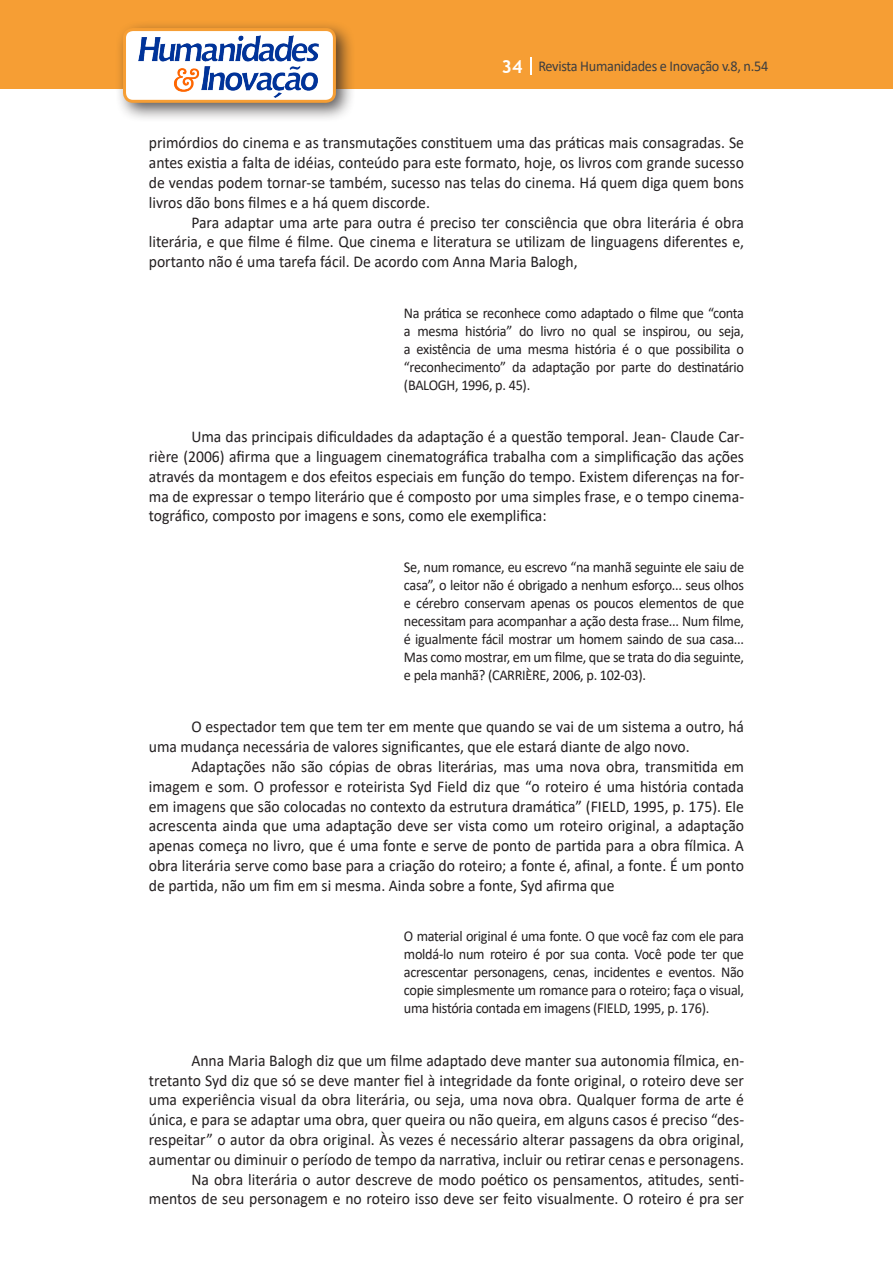
<style>
.page{position:relative;width:893px;height:1263px;background:#fff}
.page>*{position:absolute;margin:0;border:0;box-sizing:border-box;transform-origin:0 0}
.Texto{font:16.5px/19.8px "Calibri";color:#231f20;text-align:justify;scale:.95 1}
.citacao{font:15px/18px "Calibri";letter-spacing:-.02em;color:#231f20;text-align:justify;scale:.95 1}
.t1{font:15px "Calibri";letter-spacing:-.02em;color:#3e3e3f;scale:.95 1}
.s1{font-family:"Trebuchet MS";font-weight:700;font-size:18px;color:#fff}
</style>
<div class="page">
<div style="left:0;top:0;width:893px;height:88px;background:#f69e34"></div>
<svg style="left:530px;top:57px;width:2px;height:18px"></svg>
<div style="left:115px;top:20px;width:241px;height:103px;background:#231f20;opacity:.75"></div>
<div style="left:125px;top:30px;width:209px;height:71px;background:#fff;border-radius:9px"></div>
<img style="left:138px;top:35px;width:181px;height:62px">
<div style="left:123px;top:28px;width:213px;height:75px;border:3px solid #f69e34;border-radius:9px"></div>
<p class="t1" style="left:501px;top:56px;width:282px"><span class="s1">34</span> Revista Humanidades e Inovação v.8, n.54</p>
<p class="Texto" style="left:149px;top:133px;width:628px">primórdios do cinema e as transmutações constituem uma das práticas mais consagradas. Se antes existia a falta de idéias, conteúdo para este formato, hoje, os livros com grande sucesso de vendas podem tornar-se também, sucesso nas telas do cinema. Há quem diga quem bons livros dão bons filmes e a há quem discorde.</p>
<p class="Texto" style="left:149px;top:212px;width:628px;text-indent:43px">Para adaptar uma arte para outra é preciso ter consciência que obra literária é obra literária, e que filme é filme. Que cinema e literatura se utilizam de linguagens diferentes e, portanto não é uma tarefa fácil. De acordo com Anna Maria Balogh,</p>
<p class="citacao" style="left:404px;top:303px;width:360px">Na prática se reconhece como adaptado o filme que “conta a mesma história” do livro no qual se inspirou, ou seja, a existência de uma mesma história é o que possibilita o “reconhecimento” da adaptação por parte do destinatário (BALOGH, 1996, p. 45).</p>
<p class="Texto" style="left:149px;top:426px;width:628px;text-indent:43px">Uma das principais dificuldades da adaptação é a questão temporal. Jean- Claude Car&shy;rière (2006) afirma que a linguagem cinematográfica trabalha com a simplificação das ações através da montagem e dos efeitos especiais em função do tempo. Existem diferenças na for&shy;ma de expressar o tempo literário que é composto por uma simples frase, e o tempo cinema&shy;tográfico, composto por imagens e sons, como ele exemplifica:</p>
<p class="citacao" style="left:404px;top:558px;width:360px">Se, num romance, eu escrevo “na manhã seguinte ele saiu de casa”, o leitor não é obrigado a nenhum esforço... seus olhos e cérebro conservam apenas os poucos elementos de que necessitam para acompanhar a ação desta frase... Num filme, é igualmente fácil mostrar um homem saindo de sua casa...<br>Mas como mostrar, em um filme, que se trata do dia seguinte, e pela manhã? (CARRIÈRE, 2006, p. 102-03).</p>
<p class="Texto" style="left:149px;top:716px;width:628px;text-indent:43px">O espectador tem que tem ter em mente que quando se vai de um sistema a outro, há uma mudança necessária de valores significantes, que ele estará diante de algo novo.</p>
<p class="Texto" style="left:149px;top:756px;width:628px;text-indent:43px">Adaptações não são cópias de obras literárias, mas uma nova obra, transmitida em imagem e som. O professor e roteirista Syd Field diz que “o roteiro é uma história contada em imagens que são colocadas no contexto da estrutura dramática” (FIELD, 1995, p. 175). Ele acrescenta ainda que uma adaptação deve ser vista como um roteiro original, a adaptação apenas começa no livro, que é uma fonte e serve de ponto de partida para a obra fílmica. A obra literária serve como base para a criação do roteiro; a fonte é, afinal, a fonte. É um ponto de partida, não um fim em si mesma. Ainda sobre a fonte, Syd afirma que</p>
<p class="citacao" style="left:404px;top:927px;width:360px">O material original é uma fonte. O que você faz com ele para moldá-lo num roteiro é por sua conta. Você pode ter que acrescentar personagens, cenas, incidentes e eventos. Não copie simplesmente um romance para o roteiro; faça o visual, uma história contada em imagens (FIELD, 1995, p. 176).</p>
<p class="Texto" style="left:149px;top:1050px;width:628px;text-indent:43px">Anna Maria Balogh diz que um filme adaptado deve manter sua autonomia fílmica, en&shy;tretanto Syd diz que só se deve manter fiel à integridade da fonte original, o roteiro deve ser uma experiência visual da obra literária, ou seja, uma nova obra. Qualquer forma de arte é única, e para se adaptar uma obra, quer queira ou não queira, em alguns casos é preciso “des&shy;respeitar” o autor da obra original. Às vezes é necessário alterar passagens da obra original, aumentar ou diminuir o período de tempo da narrativa, incluir ou retirar cenas e personagens.</p>
<p class="Texto" style="left:149px;top:1169px;width:628px;text-align:right">Na obra literária o autor descreve de modo poético os pensamentos, atitudes, senti&shy;mentos de seu personagem e no roteiro isso deve ser feito visualmente. O roteiro é pra ser</p>
</div>
